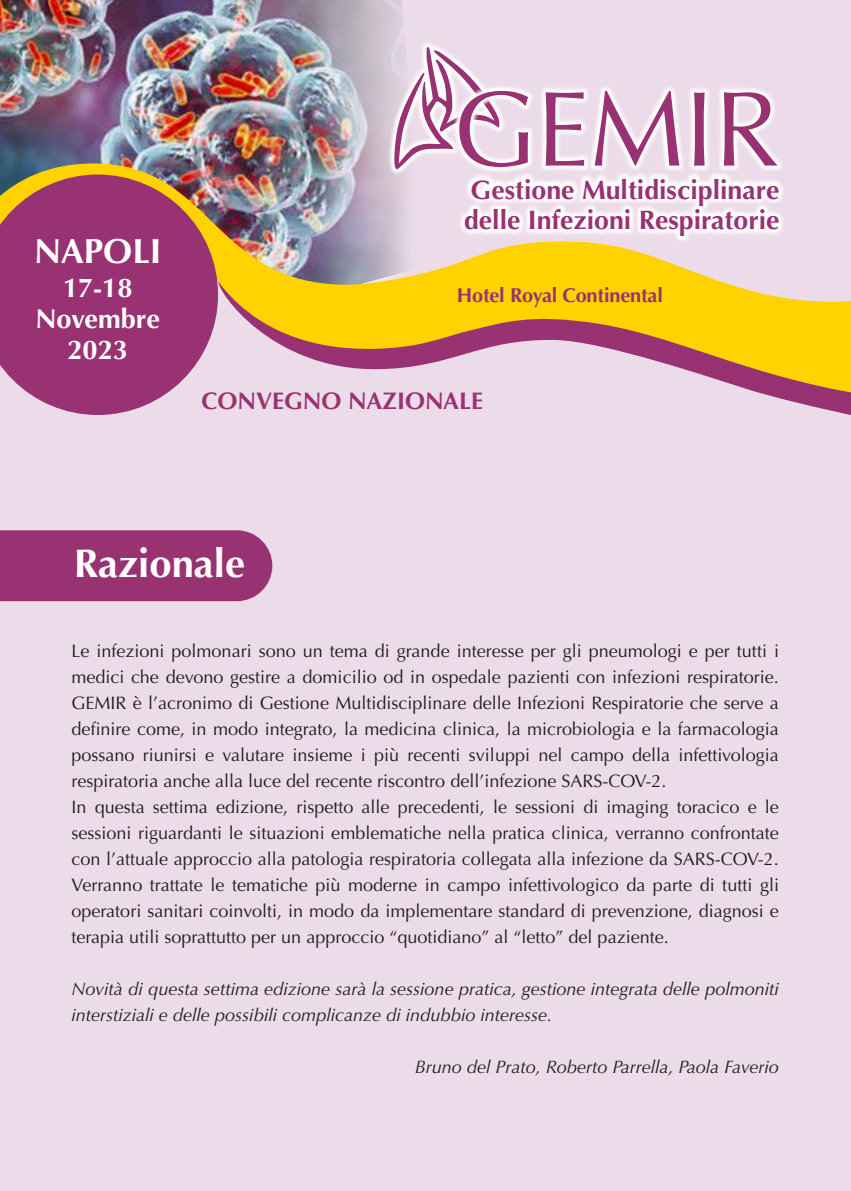
<style>
.page{position:relative;width:851px;height:1191px;background:#fff}
.page>*{position:absolute;margin:0;border:0;box-sizing:border-box;transform-origin:0 0}
.t1{font:106.8px "Optima";color:#993272}
.t2{font:700 40px "Optima";color:#fff}
.t3{font:700 34.8px "Optima";color:#fff}
.t4{font:700 27.2px/30.8px "Optima";color:#fff;text-align:center}
.t5{font:700 26.8px/30.8px "Optima";color:#993272}
.t6{font:700 24px "Optima";color:#993272}
.t7{font:700 20px "Optima";letter-spacing:-.01em;color:#993272}
.t8{font:18px/26px "Optima";color:#1d1d1b}
.t9{font:italic 18px/26px "Optima";color:#1d1d1b}
</style>
<div class="page">
<div style="left:0;top:0;width:850px;height:1191px;background:#ecdce9"></div>
<img style="left:0;top:0;width:405px;height:163px">
<svg style="left:0;top:163px;width:850px;height:243px"></svg>
<svg style="left:0;top:174px;width:218px;height:241px;fill:#993272"></svg>
<svg style="left:387px;top:40px;width:71px;height:136px"></svg>
<svg style="left:393px;top:46px;width:89px;height:124px"></svg>
<svg style="left:452px;top:84px;width:331px;height:90px"></svg>
<svg style="left:458px;top:172px;width:327px;height:71px;fill:#fbf8fb"></svg>
<div style="left:0;top:530px;width:272px;height:71px;background:#993272"></div>
<h3 class="t3" style="left:34px;top:230px;width:129px">NAPOLI</h3>
<h3 class="t4" style="left:35px;top:273px;width:126px">17-18<br>Novembre<br>2023</h3>
<h1 class="t1" style="left:453px;top:67px;width:328px">GEMIR</h1>
<h3 class="t5" style="left:464px;top:174px;width:317px">Gestione Multidisciplinare delle Infezioni Respiratorie</h3>
<p class="t7" style="left:456px;top:283px;width:208px">Hotel Royal Continental</p>
<h3 class="t6" style="left:201px;top:387px;width:283px">CONVEGNO NAZIONALE</h3>
<h2 class="t2" style="left:74px;top:540px;width:173px">Razionale</h2>
<p class="t8" style="left:71px;top:638px;width:709px">Le infezioni polmonari sono un tema di grande interesse per gli pneumologi e per tutti i medici che devono gestire a domicilio od in ospedale pazienti con infezioni respiratorie.<br>GEMIR è l’acronimo di Gestione Multidisciplinare delle Infezioni Respiratorie che serve a definire come, in modo integrato, la medicina clinica, la microbiologia e la farmacologia possano riunirsi e valutare insieme i più recenti sviluppi nel campo della infettivologia respiratoria anche alla luce del recente riscontro dell’infezione SARS-COV-2.<br>In questa settima edizione, rispetto alle precedenti, le sessioni di imaging toracico e le sessioni riguardanti le situazioni emblematiche nella pratica clinica, verranno confrontate con l’attuale approccio alla patologia respiratoria collegata alla infezione da SARS-COV-2.<br>Verranno trattate le tematiche più moderne in campo infettivologico da parte di tutti gli operatori sanitari coinvolti, in modo da implementare standard di prevenzione, diagnosi e terapia utili soprattutto per un approccio “quotidiano” al “letto” del paziente.</p>
<p class="t9" style="left:71px;top:976px;width:708px">Novità di questa settima edizione sarà la sessione pratica, gestione integrata delle polmoniti interstiziali e delle possibili complicanze di indubbio interesse.</p>
<p class="t9" style="left:415px;top:1054px;width:365px">Bruno del Prato, Roberto Parrella, Paola Faverio</p>
</div>
